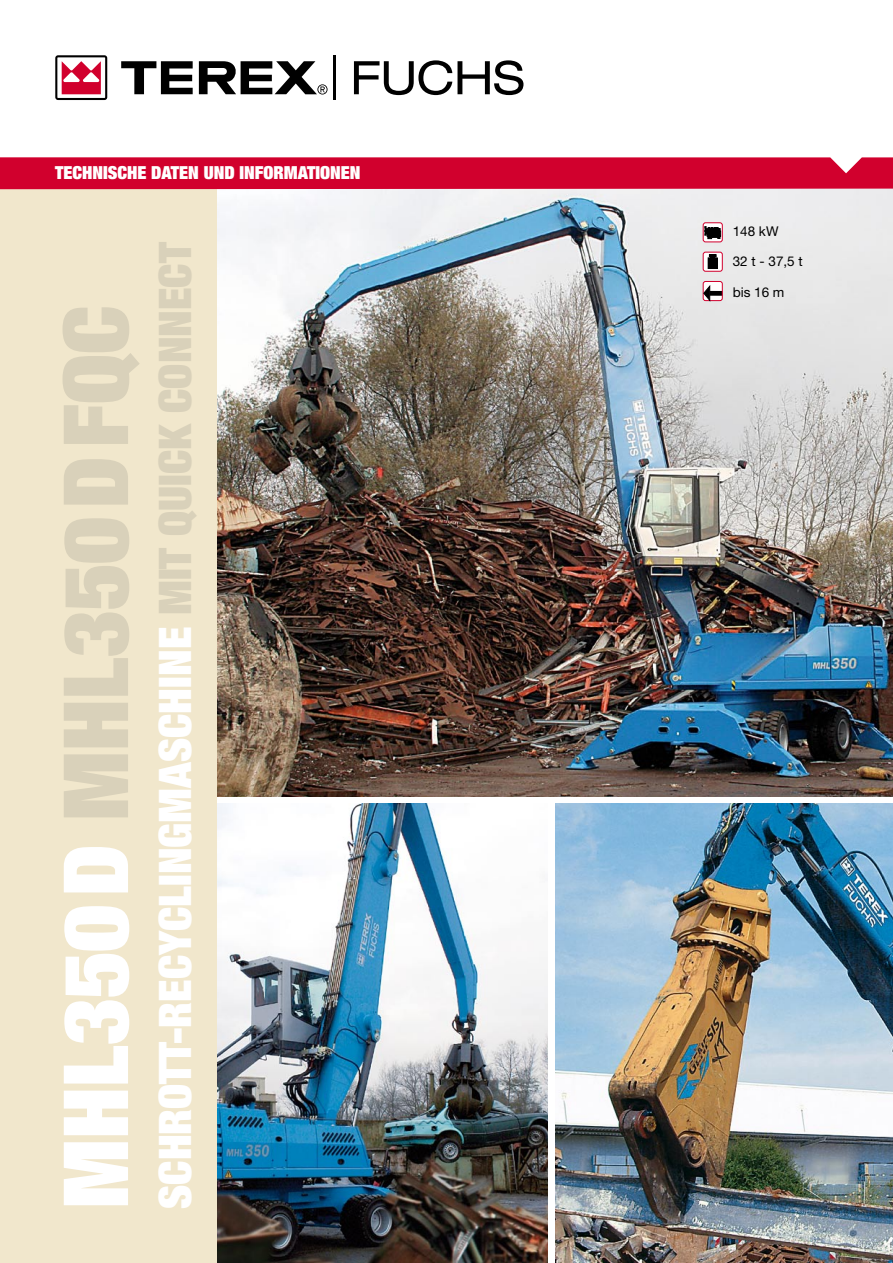
<style>
.page{position:relative;width:893px;height:1263px;background:#fff}
.page>*{position:absolute;margin:0;border:0;box-sizing:border-box;transform-origin:0 0}
.t1{font:900 expanded 90px "Helvetica Neue";color:#d9d1ba}
.t2{font:900 expanded 45px "Helvetica Neue";color:#fff}
.t3{font:900 expanded 18px "Helvetica Neue";color:#fff}
.t4{font:13.5px "Helvetica Neue";color:#000}
.s1{color:#fff}
.s2{color:#d9d1ba}
</style>
<div class="page">
<img style="left:217px;top:804px;width:331px;height:459px">
<img style="left:555px;top:804px;width:338px;height:459px">
<img style="left:217px;top:189px;width:676px;height:607px">
<div style="left:0;top:189px;width:217px;height:1074px;background:#f1e7cc"></div>
<svg style="left:55px;top:55px;width:52px;height:45px"></svg>
<svg style="left:121px;top:61px;width:72px;height:33px"></svg>
<svg style="left:199px;top:61px;width:129px;height:34px"></svg>
<svg style="left:354px;top:60px;width:169px;height:35px"></svg>
<hr style="left:334px;top:55px;width:2px;height:45px;background:#000">
<div style="left:0;top:157px;width:893px;height:32px;background:#d1002d"></div>
<svg style="left:703px;top:252px;width:19px;height:19px"></svg>
<div style="left:703px;top:252px;width:20px;height:20px;border:1px solid #d1002d;border-radius:2px"></div>
<div style="left:708px;top:258px;width:9px;height:10px;background:#000"></div>
<div style="left:708px;top:258px;width:9px;height:11px;border:1px solid #000"></div>
<svg style="left:709px;top:255px;width:7px;height:4px"></svg>
<div style="left:703px;top:281px;width:19px;height:20px;background:#fff;border-radius:2px"></div>
<div style="left:710px;top:291px;width:12px;height:5px;background:#000"></div>
<div style="left:703px;top:281px;width:20px;height:20px;border:1px solid #d1002d;border-radius:2px"></div>
<svg style="left:704px;top:286px;width:6px;height:14px"></svg>
<div style="left:703px;top:223px;width:19px;height:19px;background:#fff;border-radius:2px"></div>
<div style="left:703px;top:222px;width:20px;height:20px;border:1px solid #d1002d;border-radius:2px"></div>
<svg style="left:705px;top:227px;width:16px;height:12px"></svg>
<p class="t3" style="left:55px;top:161px;width:307px">TECHNISCHE DATEN UND INFORMATIONEN</p>
<h1 class="t1" style="left:38px;top:1209px;width:904px;rotate:-90deg"><span class="s1">MHL350D</span> MHL350DFQC</h1>
<p class="t2" style="left:146px;top:1209px;width:968px;rotate:-90deg">SCHROTT-RECYCLINGMASCHINE <span class="s2">MIT QUICK CONNECT</span></p>
<p class="t4" style="left:733px;top:224px;width:47px">148 kW</p>
<p class="t4" style="left:733px;top:254px;width:72px">32 t - 37,5 t</p>
<p class="t4" style="left:733px;top:284px;width:53px">bis 16 m</p>
</div>
